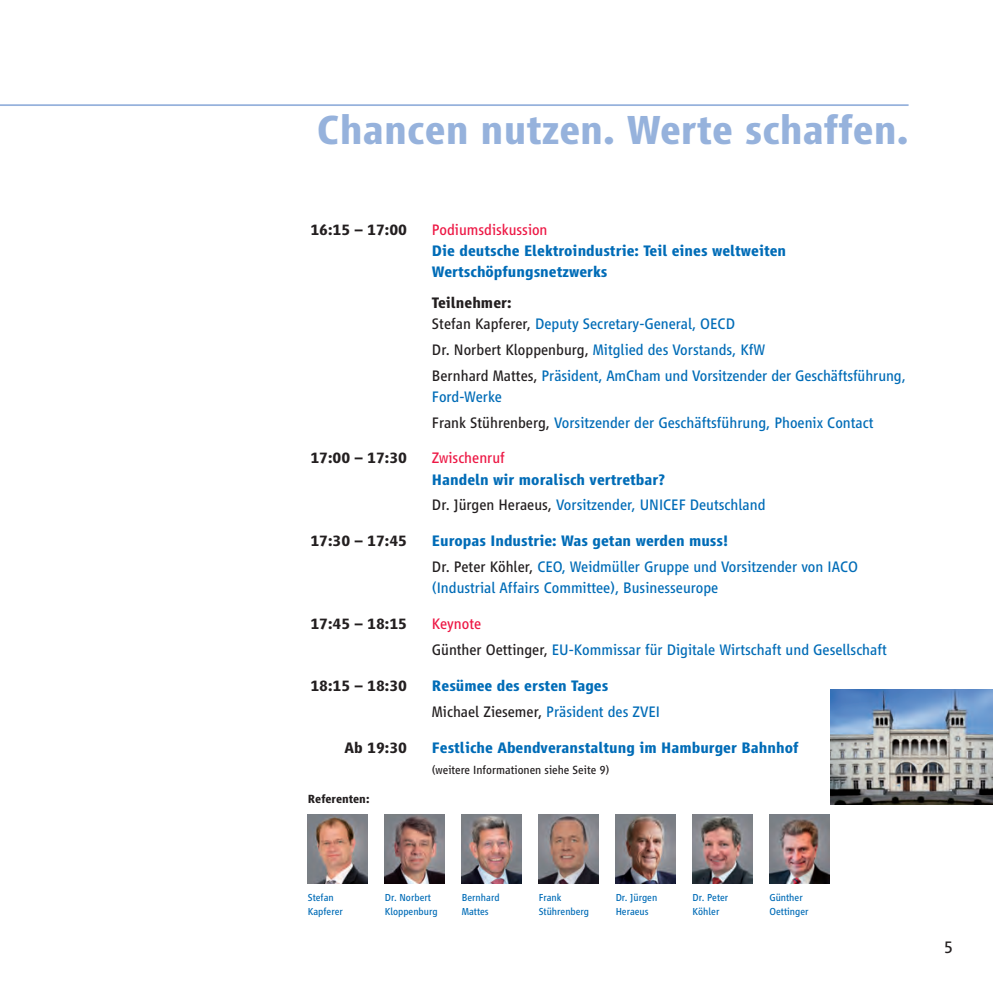
<style>
.page{position:relative;width:993px;height:993px;background:#fff}
.page>*{position:absolute;margin:0;border:0;box-sizing:border-box;transform-origin:0 0}
.t1{font:700 42px "Vialog LT Std";color:#96b2dc}
.t2{font:17.5px "Vialog LT Std";color:#231f20}
.t3{font:15.75px/25.9px "Vialog LT Std";color:#006cb7}
.t4{font:700 15.75px/25.9px "Vialog LT Std";color:#006cb7}
.t5{font:700 15.75px "Vialog LT Std";color:#231f20}
.t6{font:15.75px "Vialog LT Std";color:#ed1845}
.t7{font:12.25px "Vialog LT Std";color:#231f20}
.t8{font:700 12.25px "Vialog LT Std";color:#231f20}
.t9{font:10.5px/14px "Vialog LT Std";color:#006cb7}
.s1{font-weight:700;color:#231f20}
.s2{color:#231f20}
.s3{font-weight:400;color:#231f20}
.s4{font-weight:400}
.s5{font-weight:700}
.s6{color:#ed1845}
</style>
<div class="page">
<hr style="left:0;top:104px;width:908px;height:2px;background:#96b2dc">
<img style="left:830px;top:689px;width:162px;height:115px">
<img style="left:308px;top:814px;width:59px;height:69px">
<img style="left:384px;top:814px;width:60px;height:69px">
<img style="left:461px;top:814px;width:60px;height:69px">
<img style="left:538px;top:814px;width:60px;height:69px">
<img style="left:615px;top:814px;width:60px;height:69px">
<img style="left:769px;top:814px;width:59px;height:69px">
<img style="left:692px;top:814px;width:60px;height:69px">
<h1 class="t1" style="left:317px;top:107px;width:593px">Chancen nutzen. Werte schaffen.</h1>
<p class="t5" style="left:310px;top:221px;width:98px">16:15 – 17:00</p>
<p class="t6" style="left:432px;top:221px;width:117px">Podiumsdiskussion</p>
<p class="t4" style="left:432px;top:240px;width:355px;line-height:21px">Die deutsche Elektroindustrie: Teil eines weltweiten<br>Wertschöpfungsnetzwerks</p>
<p class="t3" style="left:432px;top:292px;width:304px;line-height:21px"><span class="s1">Teilnehmer:<br></span><span class="s2">Stefan Kapferer,</span> Deputy Secretary-General, OECD</p>
<p class="t3" style="left:432px;top:336px;width:475px"><span class="s2">Dr. Norbert Kloppenburg,</span> Mitglied des Vorstands, KfW<br><span class="s2">Bernhard Mattes,</span> Präsident, AmCham und Vorsitzender der Geschäftsführung,</p>
<p class="t3" style="left:432px;top:383px;width:443px">Ford-Werke<br><span class="s2">Frank Stührenberg,</span> Vorsitzender der Geschäftsführung, Phoenix Contact</p>
<p class="t5" style="left:310px;top:449px;width:98px">17:00 – 17:30</p>
<p class="t6" style="left:432px;top:449px;width:75px">Zwischenruf</p>
<p class="t4" style="left:432px;top:466px;width:335px">Handeln wir moralisch vertretbar?<br><span class="s3">Dr. Jürgen Heraeus,</span> <span class="s4">Vorsitzender, UNICEF Deutschland</span></p>
<p class="t5" style="left:310px;top:532px;width:98px">17:30 – 17:45</p>
<p class="t3" style="left:432px;top:528px;width:427px"><span class="s5">Europas Industrie: Was getan werden muss!<br></span><span class="s2">Dr. Peter Köhler,</span> CEO, Weidmüller Gruppe und Vorsitzender von IACO</p>
<p class="t3" style="left:432px;top:575px;width:288px">(Industrial Affairs Committee), Businesseurope</p>
<p class="t5" style="left:310px;top:615px;width:98px">17:45 – 18:15</p>
<p class="t3" style="left:432px;top:611px;width:456px"><span class="s6">Keynote<br></span><span class="s2">Günther Oettinger,</span> EU-Kommissar für Digitale Wirtschaft und Gesellschaft</p>
<p class="t5" style="left:310px;top:677px;width:98px">18:15 – 18:30</p>
<p class="t4" style="left:432px;top:672px;width:229px">Resümee des ersten Tages<br><span class="s3">Michael Ziesemer,</span> <span class="s4">Präsident des ZVEI</span></p>
<p class="t5" style="left:344px;top:739px;width:64px">Ab 19:30</p>
<p class="t4" style="left:432px;top:734px;width:368px">Festliche Abendveranstaltung im Hamburger Bahnhof</p>
<p class="t7" style="left:432px;top:763px;width:179px">(weitere Informationen siehe Seite 9)</p>
<p class="t8" style="left:308px;top:792px;width:63px">Referenten:</p>
<p class="t9" style="left:308px;top:890px;width:37px">Stefan<br>Kapferer</p>
<p class="t9" style="left:384px;top:890px;width:54px">Dr. Norbert<br>Kloppenburg</p>
<p class="t9" style="left:461px;top:890px;width:39px">Bernhard<br>Mattes</p>
<p class="t9" style="left:538px;top:890px;width:52px">Frank<br>Stührenberg</p>
<p class="t9" style="left:615px;top:890px;width:43px">Dr. Jürgen<br>Heraeus</p>
<p class="t9" style="left:692px;top:890px;width:37px">Dr. Peter<br>Köhler</p>
<p class="t9" style="left:769px;top:890px;width:41px">Günther<br>Oettinger</p>
<p class="t2" style="left:943px;top:937px;width:11px">5</p>
</div>
